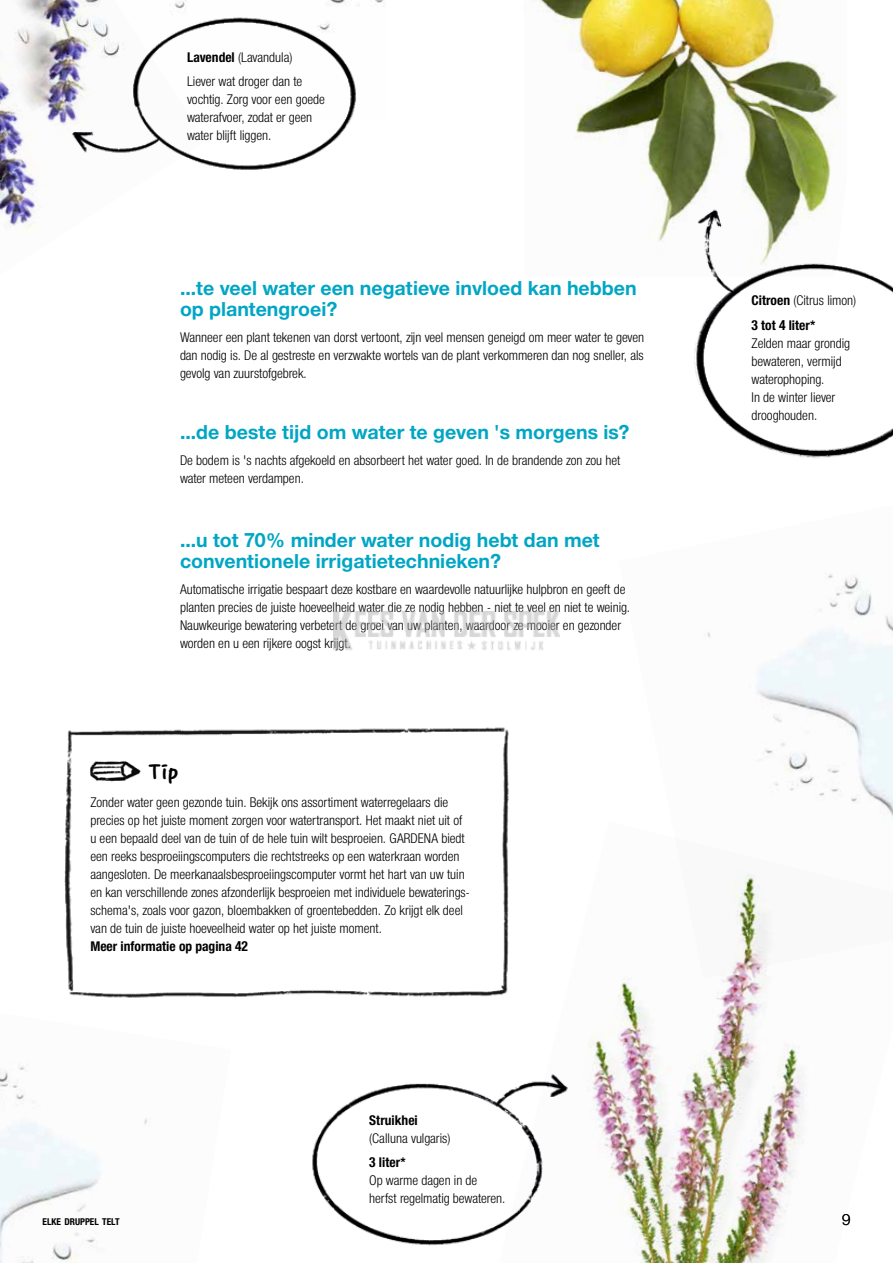
<style>
.page{position:relative;width:893px;height:1263px;background:#fff}
.page>*{position:absolute;margin:0;border:0;box-sizing:border-box;transform-origin:0 0}
.t1{font:700 21px "Core Narae Pro";color:#000}
.t2{font:700 19.5px/21px "Gardena Sans";color:#00a6c4}
.t3{font:15px "Gardena Sans";color:#000}
.t4{font:13.5px/18px "Gardena Sans Cond";color:#000}
.t5{font:700 13.5px/24.5px "Gardena Sans Cond";color:#000}
.t6{font:700 9.45px "Gardena Sans Cond";color:#000}
.s1{font-weight:700}
.s2{font-weight:400}
</style>
<div class="page">
<img style="left:312px;top:1083px;width:186px;height:163px">
<img style="left:206px;top:119px;width:687px;height:531px">
<img style="left:64px;top:727px;width:445px;height:271px">
<img style="left:498px;top:821px;width:308px;height:442px">
<img style="left:618px;top:503px;width:275px;height:475px">
<img style="left:0;top:1066px;width:147px;height:197px">
<img style="left:206px;top:0;width:179px;height:119px">
<img style="left:0;top:0;width:206px;height:231px">
<img style="left:524px;top:0;width:323px;height:277px">
<img style="left:90px;top:757px;width:52px;height:26px">
<img style="left:334px;top:612px;width:225px;height:38px">
<p class="t4" style="left:187px;top:44px;width:117px;line-height:24.5px"><span class="s1">Lavendel</span> (Lavandula)<br>Liever wat droger dan te</p>
<p class="t4" style="left:187px;top:90px;width:139px">vochtig. Zorg voor een goede waterafvoer, zodat er geen water blijft liggen.</p>
<h2 class="t2" style="left:180px;top:276px;width:458px">...te veel water een negatieve invloed kan hebben op plantengroei?</h2>
<p class="t4" style="left:180px;top:328px;width:466px;text-align:justify">Wanneer een plant tekenen van dorst vertoont, zijn veel mensen geneigd om meer water te geven dan nodig is. De al gestreste en verzwakte wortels van de plant verkommeren dan nog sneller, als gevolg van zuurstofgebrek.</p>
<h2 class="t2" style="left:180px;top:420px;width:451px">...de beste tijd om water te geven 's morgens is?</h2>
<p class="t4" style="left:180px;top:451px;width:442px">De bodem is 's nachts afgekoeld en absorbeert het water goed. In de brandende zon zou het water meteen verdampen.</p>
<h2 class="t2" style="left:180px;top:528px;width:421px">...u tot 70% minder water nodig hebt dan met conventionele irrigatietechnieken?</h2>
<p class="t4" style="left:180px;top:580px;width:452px">Automatische irrigatie bespaart deze kostbare en waardevolle natuurlijke hulpbron en geeft de planten precies de juiste hoeveelheid water die ze nodig hebben - niet te veel en niet te weinig.<br>Nauwkeurige bewatering verbetert de groei van uw planten, waardoor ze mooier en gezonder worden en u een rijkere oogst krijgt.</p>
<h1 class="t1" style="left:148px;top:756px;width:32px">Tip</h1>
<p class="t4" style="left:90px;top:793px;width:381px">Zonder water geen gezonde tuin. Bekijk ons assortiment waterregelaars die precies op het juiste moment zorgen voor watertransport. Het maakt niet uit of u een bepaald deel van de tuin of de hele tuin wilt besproeien. GARDENA biedt een reeks besproeiingscomputers die rechtstreeks op een waterkraan worden aangesloten. De meerkanaalsbesproeiingscomputer vormt het hart van uw tuin en kan verschillende zones afzonderlijk besproeien met individuele bewaterings&shy;schema's, zoals voor gazon, bloembakken of groentebedden. Zo krijgt elk deel van de tuin de juiste hoeveelheid water op het juiste moment.</p>
<p class="t5" style="left:90px;top:934px;width:159px">Meer informatie op pagina 42</p>
<p class="t6" style="left:43px;top:1215px;width:79px">ELKE DRUPPEL TELT</p>
<p class="t5" style="left:369px;top:1107px;width:50px">Struikhei</p>
<p class="t4" style="left:369px;top:1128px;width:83px">(Calluna vulgaris)</p>
<p class="t5" style="left:369px;top:1150px;width:38px">3 liter*</p>
<p class="t4" style="left:369px;top:1171px;width:138px">Op warme dagen in de herfst regelmatig bewateren.</p>
<p class="t5" style="left:752px;top:288px;width:106px">Citroen <span class="s2">(Citrus limon)<br></span>3 tot 4 liter*</p>
<p class="t4" style="left:752px;top:333px;width:100px">Zelden maar grondig bewateren, vermijd waterophoping.<br>In de winter liever drooghouden.</p>
<p class="t3" style="left:842px;top:1209px;width:10px">9</p>
</div>
